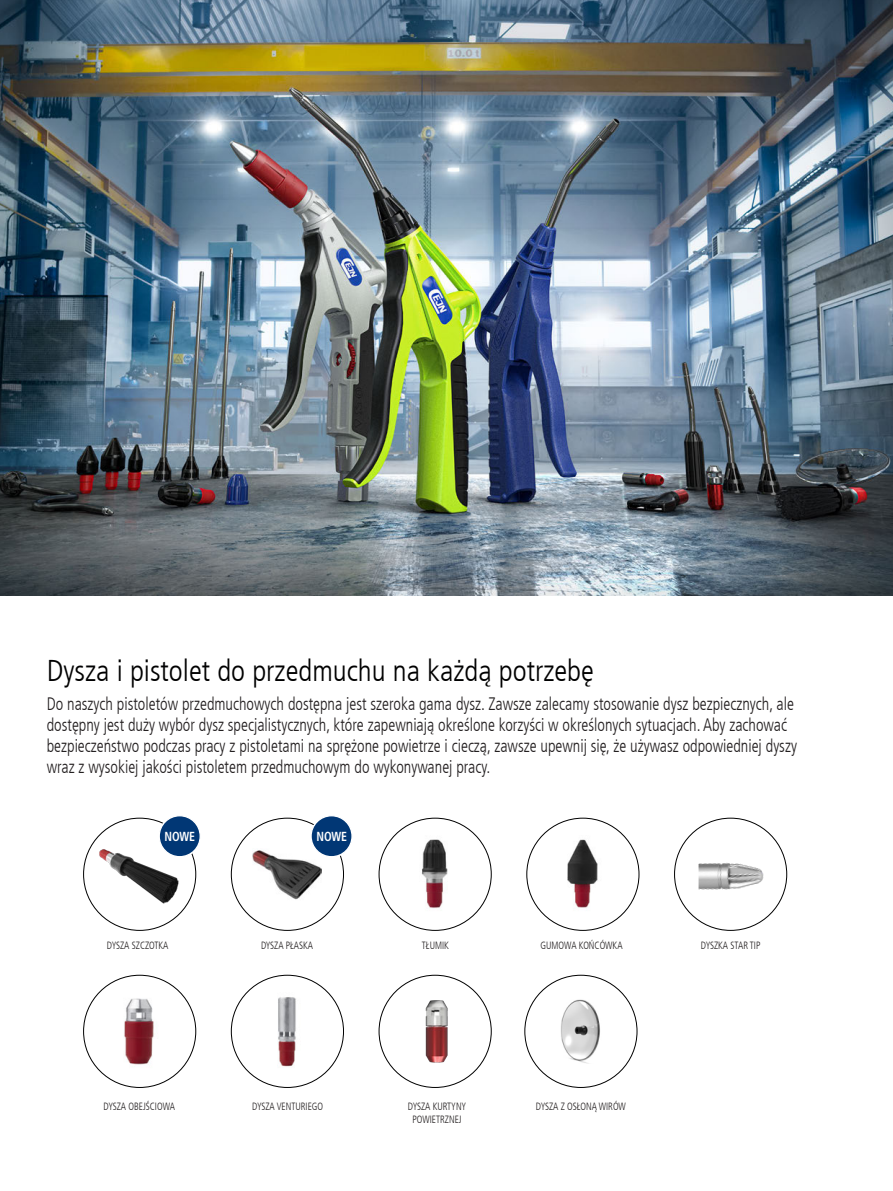
<style>
.page{position:relative;width:893px;height:1191px;background:#fff}
.page>*{position:absolute;margin:0;border:0;box-sizing:border-box;transform-origin:0 0}
.t1{font:300 condensed 30px "Frutiger LT Com";color:#000001}
.Table_value{font:300 condensed 18px/21px "Frutiger LT Com";color:#231f20;scale:.9 1}
.Table_value-2{font:700 condensed 13.05px "Frutiger LT Com";color:#fff;scale:.9 1}
.Table_value-3{font:300 condensed 10.5px/12.6px "Frutiger LT Com";color:#231f20;text-align:center;scale:.9 1}
</style>
<div class="page">
<img style="left:0;top:0;width:893px;height:595px">
<img style="left:425px;top:1000px;width:23px;height:63px">
<img style="left:567px;top:839px;width:31px;height:69px">
<img style="left:124px;top:998px;width:30px;height:67px">
<img style="left:421px;top:839px;width:27px;height:69px">
<img style="left:277px;top:997px;width:19px;height:70px">
<img style="left:99px;top:849px;width:80px;height:55px">
<img style="left:253px;top:848px;width:69px;height:52px">
<img style="left:698px;top:863px;width:66px;height:27px">
<img style="left:561px;top:999px;width:39px;height:64px">
<div style="left:159px;top:815px;width:41px;height:41px;background:#013775;border-radius:50%"></div>
<div style="left:159px;top:815px;width:42px;height:42px;border:1px solid #fff;border-radius:50%"></div>
<div style="left:311px;top:815px;width:41px;height:41px;background:#013775;border-radius:50%"></div>
<div style="left:310px;top:815px;width:43px;height:42px;border:1px solid #fff;border-radius:50%"></div>
<p class="t1" style="left:47px;top:653px;width:549px">Dysza i pistolet do przedmuchu na każdą potrzebę</p>
<p class="Table_value" style="left:47px;top:693px;width:835px">Do naszych pistoletów przedmuchowych dostępna jest szeroka gama dysz. Zawsze zalecamy stosowanie dysz bezpiecznych, ale dostępny jest duży wybór dysz specjalistycznych, które zapewniają określone korzyści w określonych sytuacjach. Aby zachować bezpieczeństwo podczas pracy z pistoletami na sprężone powietrze i cieczą, zawsze upewnij się, że używasz odpowiedniej dyszy wraz z wysokiej jakości pistoletem przedmuchowym do wykonywanej pracy.</p>
<p class="Table_value-2" style="left:168px;top:828px;width:27px">NEW</p>
<p class="Table_value-2" style="left:316px;top:828px;width:36px">NOWE</p>
<p class="Table_value-2" style="left:320px;top:828px;width:27px">NEW</p>
<p class="Table_value-2" style="left:164px;top:828px;width:36px">NOWE</p>
<p class="Table_value-3" style="left:107px;top:939px;width:70px">DYSZA SZCZOTKA</p>
<p class="Table_value-3" style="left:261px;top:939px;width:60px">DYSZA PŁASKA</p>
<p class="Table_value-3" style="left:541px;top:939px;width:93px">GUMOWA KOŃCÓWKA</p>
<p class="Table_value-3" style="left:422px;top:939px;width:31px">TŁUMIK</p>
<p class="Table_value-3" style="left:701px;top:939px;width:68px">DYSZKA STAR TIP</p>
<p class="Table_value-3" style="left:104px;top:1100px;width:81px">DYSZA OBEJŚCIOWA</p>
<p class="Table_value-3" style="left:408px;top:1100px;width:66px">DYSZA KURTYNY<br>POWIETRZNEJ</p>
<p class="Table_value-3" style="left:536px;top:1100px;width:102px">DYSZA Z OSŁONĄ WIRÓW</p>
<p class="Table_value-3" style="left:252px;top:1100px;width:80px">DYSZA VENTURIEGO</p>
</div>
